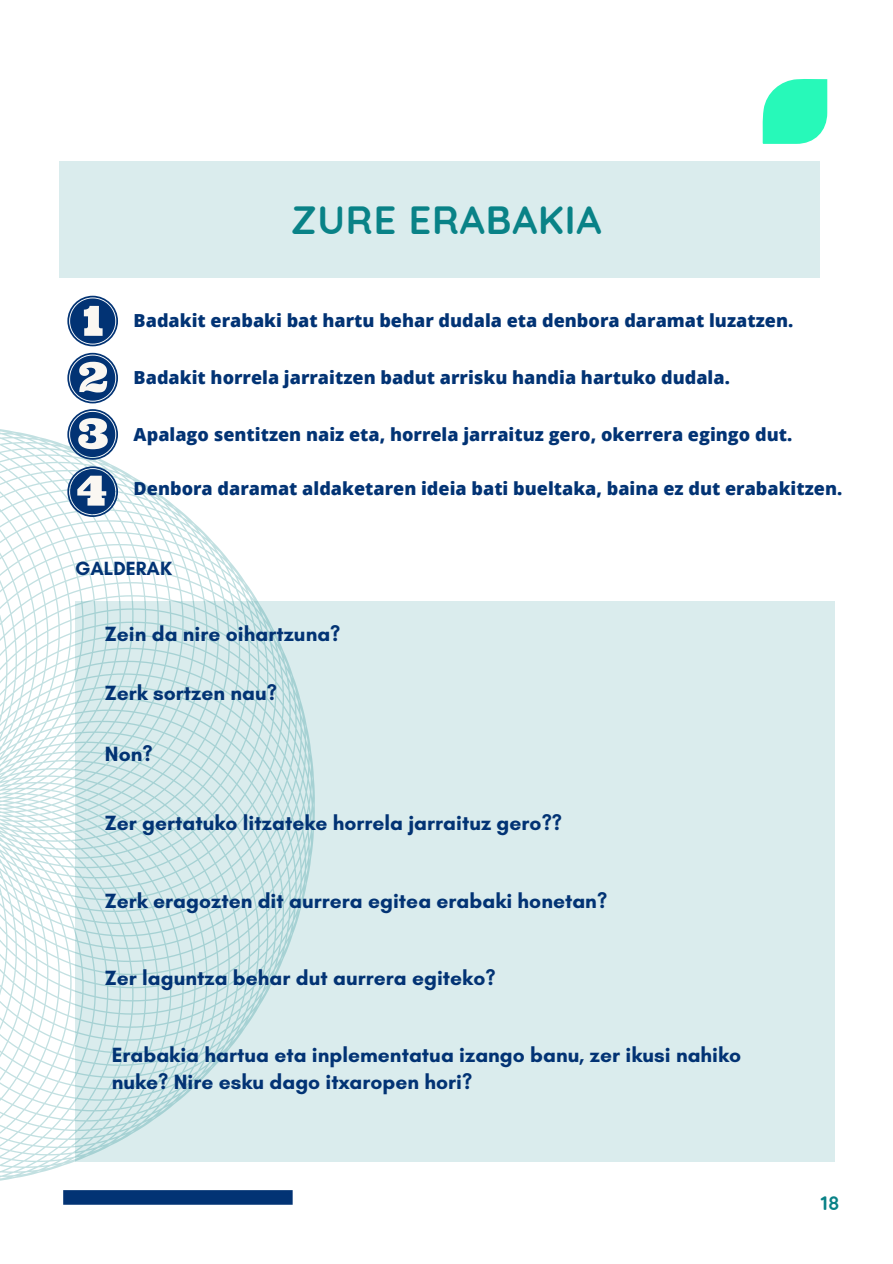
<style>
.page{position:relative;width:893px;height:1264px;background:#fff}
.page>*{position:absolute;margin:0;border:0;box-sizing:border-box;transform-origin:0 0}
.t1{font:700 39.3px "Quicksand";letter-spacing:.02em;color:#098287}
.t2{font:700 21px/27px "Glacial Indifference";color:#023374}
.t3{font:700 19.5px "Glacial Indifference";color:#023374}
.t4{font:700 19.5px "Quicksand";color:#098287}
.t5{font:800 18px "Open Sans";color:#023374}
</style>
<div class="page">
<svg style="left:762px;top:79px;width:65px;height:65px"></svg>
<div style="left:63px;top:1190px;width:229px;height:14px;background:#023374"></div>
<div style="left:315px;top:602px;width:519px;height:559px;background:#daeced"></div>
<svg style="left:0;top:429px;width:315px;height:752px"></svg>
<div style="left:60px;top:161px;width:758px;height:116px;background:#daeced"></div>
<svg style="left:67px;top:296px;width:51px;height:50px"></svg>
<svg style="left:67px;top:353px;width:51px;height:50px"></svg>
<svg style="left:67px;top:409px;width:51px;height:51px"></svg>
<svg style="left:67px;top:466px;width:51px;height:51px"></svg>
<p class="t1" style="left:291px;top:194px;width:312px">ZURE ERABAKIA</p>
<p class="t5" style="left:134px;top:307px;width:661px">Badakit erabaki bat hartu behar dudala eta denbora daramat luzatzen.</p>
<p class="t5" style="left:134px;top:365px;width:597px">Badakit horrela jarraitzen badut arrisku handia hartuko dudala.</p>
<p class="t5" style="left:134px;top:421px;width:660px">Apalago sentitzen naiz eta, horrela jarraituz gero, okerrera egingo dut.</p>
<p class="t5" style="left:134px;top:475px;width:710px">Denbora daramat aldaketaren ideia bati bueltaka, baina ez dut erabakitzen.</p>
<p class="t3" style="left:75px;top:556px;width:98px">GALDERAK</p>
<p class="t2" style="left:105px;top:620px;width:237px">Zein da nire oihartzuna?</p>
<p class="t2" style="left:105px;top:679px;width:174px">Zerk sortzen nau?</p>
<p class="t2" style="left:105px;top:740px;width:49px">Non?</p>
<p class="t2" style="left:105px;top:809px;width:458px">Zer gertatuko litzateke horrela jarraituz gero??</p>
<p class="t2" style="left:105px;top:886px;width:503px">Zerk eragozten dit aurrera egitea erabaki honetan?</p>
<p class="t2" style="left:105px;top:964px;width:392px">Zer laguntza behar dut aurrera egiteko?</p>
<p class="t2" style="left:112px;top:1041px;width:631px">Erabakia hartua eta inplementatua izango banu, zer ikusi nahiko nuke? Nire esku dago itxaropen hori?</p>
<p class="t4" style="left:820px;top:1190px;width:20px">18</p>
</div>
